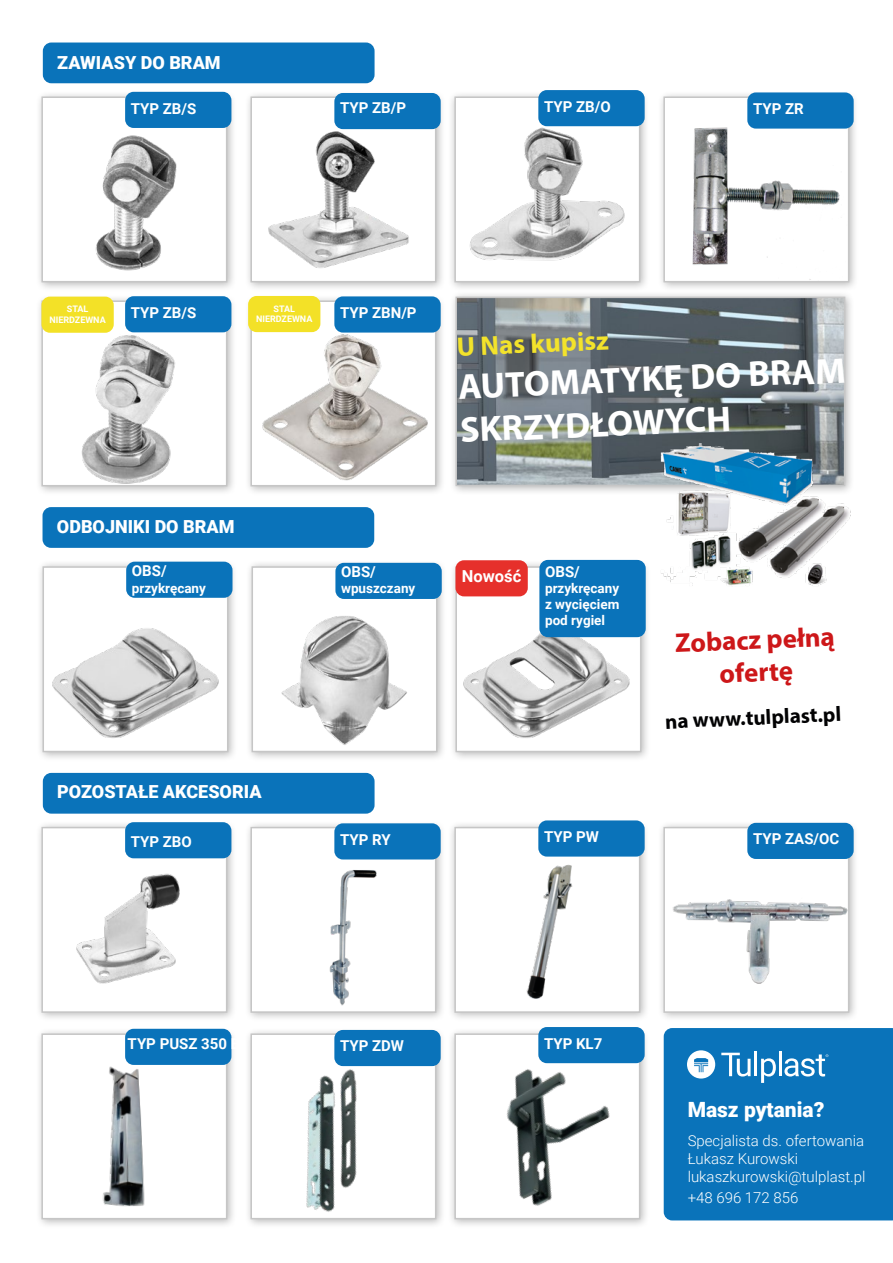
<style>
.page{position:relative;width:893px;height:1263px;background:#fff}
.page>*{position:absolute;margin:0;border:0;box-sizing:border-box;transform-origin:0 0}
.t1{font:700 36px/42.8px "Myriad Pro";color:#fff}
.t2{font:700 27px "Myriad Pro";color:#cd1719}
.t3{font:700 27px "Myriad Pro";color:#f3e32b}
.t4{font:700 21px "Myriad Pro";color:#020203}
.t5{font:900 21px "Roboto";color:#fff}
.t6{font:900 18px "Roboto";color:#fff}
.t7{font:700 16.5px "Roboto";color:#fff}
.t8{font:700 15px "Roboto";color:#fff}
.t9{font:300 15px/21.6px "Roboto";color:#fff}
.t10{font:700 13.5px/16.2px "Roboto";color:#fff}
.t11{font:700 9px "Roboto";color:#fff}
</style>
<div class="page">
<div style="left:449px;top:290px;width:406px;height:206px;background:#000;opacity:.28"></div>
<img style="left:458px;top:300px;width:384px;height:183px">
<div style="left:455px;top:297px;width:390px;height:189px;border:2px solid #c6c6c6"></div>
<div style="left:35px;top:294px;width:202px;height:202px;background:#000;opacity:.28"></div>
<img style="left:44px;top:303px;width:180px;height:180px">
<div style="left:41px;top:300px;width:186px;height:186px;border:2px solid #c6c6c6"></div>
<div style="left:125px;top:296px;width:106px;height:36px;background:#0a73ba;border-radius:9px"></div>
<div style="left:244px;top:294px;width:202px;height:202px;background:#000;opacity:.28"></div>
<img style="left:253px;top:303px;width:180px;height:180px">
<div style="left:250px;top:300px;width:186px;height:186px;border:2px solid #c6c6c6"></div>
<div style="left:334px;top:296px;width:107px;height:37px;background:#0a73ba;border-radius:9px"></div>
<div style="left:43px;top:43px;width:332px;height:40px;background:#0a73ba;border-radius:9px"></div>
<div style="left:35px;top:90px;width:202px;height:202px;background:#000;opacity:.28"></div>
<img style="left:44px;top:99px;width:180px;height:180px">
<div style="left:41px;top:96px;width:186px;height:186px;border:2px solid #c6c6c6"></div>
<div style="left:125px;top:92px;width:106px;height:36px;background:#0a73ba;border-radius:9px"></div>
<div style="left:244px;top:90px;width:202px;height:202px;background:#000;opacity:.28"></div>
<img style="left:253px;top:99px;width:180px;height:180px">
<div style="left:250px;top:96px;width:186px;height:186px;border:2px solid #c6c6c6"></div>
<div style="left:334px;top:93px;width:107px;height:36px;background:#0a73ba;border-radius:9px"></div>
<div style="left:448px;top:90px;width:202px;height:202px;background:#000;opacity:.28"></div>
<img style="left:457px;top:99px;width:180px;height:180px">
<div style="left:454px;top:96px;width:186px;height:186px;border:2px solid #c6c6c6"></div>
<div style="left:538px;top:90px;width:107px;height:36px;background:#0a73ba;border-radius:9px"></div>
<div style="left:657px;top:90px;width:202px;height:202px;background:#000;opacity:.28"></div>
<img style="left:666px;top:99px;width:180px;height:180px">
<div style="left:663px;top:96px;width:186px;height:186px;border:2px solid #c6c6c6"></div>
<div style="left:747px;top:92px;width:107px;height:37px;background:#0a73ba;border-radius:9px"></div>
<img style="left:655px;top:429px;width:195px;height:157px">
<div style="left:36px;top:560px;width:202px;height:202px;background:#000;opacity:.28"></div>
<div style="left:43px;top:567px;width:185px;height:184px;background:#fff"></div>
<img style="left:52px;top:628px;width:167px;height:110px">
<div style="left:43px;top:566px;width:185px;height:186px;border:2px solid #c6c6c6"></div>
<div style="left:126px;top:562px;width:106px;height:36px;background:#0a73ba;border-radius:9px"></div>
<div style="left:245px;top:560px;width:202px;height:202px;background:#000;opacity:.28"></div>
<div style="left:252px;top:567px;width:185px;height:184px;background:#fff"></div>
<img style="left:281px;top:595px;width:126px;height:150px">
<div style="left:252px;top:566px;width:185px;height:186px;border:2px solid #c6c6c6"></div>
<div style="left:335px;top:563px;width:107px;height:36px;background:#0a73ba;border-radius:9px"></div>
<div style="left:449px;top:560px;width:202px;height:202px;background:#000;opacity:.28"></div>
<img style="left:458px;top:598px;width:180px;height:151px">
<div style="left:455px;top:566px;width:186px;height:186px;border:2px solid #c6c6c6"></div>
<div style="left:539px;top:560px;width:107px;height:77px;background:#0a73ba;border-radius:9px"></div>
<div style="left:43px;top:507px;width:331px;height:41px;background:#0a73ba;border-radius:9px"></div>
<div style="left:43px;top:773px;width:332px;height:41px;background:#0a73ba;border-radius:9px"></div>
<div style="left:35px;top:820px;width:202px;height:203px;background:#000;opacity:.28"></div>
<div style="left:42px;top:828px;width:185px;height:184px;background:#fff"></div>
<img style="left:76px;top:852px;width:148px;height:132px">
<div style="left:41px;top:827px;width:186px;height:186px;border:2px solid #c6c6c6"></div>
<div style="left:125px;top:822px;width:106px;height:36px;background:#0a73ba;border-radius:9px"></div>
<div style="left:244px;top:820px;width:202px;height:203px;background:#000;opacity:.28"></div>
<div style="left:251px;top:828px;width:185px;height:184px;background:#fff"></div>
<img style="left:329px;top:853px;width:104px;height:153px">
<div style="left:250px;top:827px;width:186px;height:186px;border:2px solid #c6c6c6"></div>
<div style="left:334px;top:823px;width:107px;height:36px;background:#0a73ba;border-radius:9px"></div>
<div style="left:448px;top:820px;width:202px;height:203px;background:#000;opacity:.28"></div>
<div style="left:455px;top:828px;width:185px;height:184px;background:#fff"></div>
<img style="left:526px;top:850px;width:111px;height:149px">
<div style="left:454px;top:827px;width:186px;height:186px;border:2px solid #c6c6c6"></div>
<div style="left:538px;top:820px;width:107px;height:36px;background:#0a73ba;border-radius:9px"></div>
<div style="left:657px;top:820px;width:202px;height:203px;background:#000;opacity:.28"></div>
<div style="left:664px;top:828px;width:185px;height:184px;background:#fff"></div>
<img style="left:673px;top:899px;width:173px;height:85px">
<div style="left:663px;top:827px;width:186px;height:186px;border:2px solid #c6c6c6"></div>
<div style="left:747px;top:823px;width:107px;height:36px;background:#0a73ba;border-radius:9px"></div>
<div style="left:35px;top:1027px;width:202px;height:202px;background:#000;opacity:.28"></div>
<div style="left:42px;top:1034px;width:185px;height:185px;background:#fff"></div>
<img style="left:102px;top:1059px;width:43px;height:148px">
<div style="left:41px;top:1033px;width:186px;height:186px;border:2px solid #c6c6c6"></div>
<div style="left:125px;top:1029px;width:106px;height:36px;background:#0a73ba;border-radius:9px"></div>
<div style="left:244px;top:1027px;width:202px;height:202px;background:#000;opacity:.28"></div>
<div style="left:251px;top:1034px;width:185px;height:184px;background:#fff"></div>
<img style="left:306px;top:1060px;width:97px;height:152px">
<div style="left:250px;top:1033px;width:186px;height:186px;border:2px solid #c6c6c6"></div>
<div style="left:334px;top:1030px;width:107px;height:36px;background:#0a73ba;border-radius:9px"></div>
<div style="left:448px;top:1027px;width:202px;height:202px;background:#000;opacity:.28"></div>
<img style="left:457px;top:1036px;width:180px;height:180px">
<div style="left:454px;top:1033px;width:186px;height:186px;border:2px solid #c6c6c6"></div>
<div style="left:538px;top:1027px;width:107px;height:36px;background:#0a73ba;border-radius:9px"></div>
<div style="left:41px;top:297px;width:73px;height:36px;background:#f3e127;border-radius:9px"></div>
<div style="left:248px;top:296px;width:72px;height:36px;background:#f3e127;border-radius:9px"></div>
<div style="left:455px;top:560px;width:73px;height:36px;background:#e6302b;border-radius:9px"></div>
<div style="left:664px;top:1028px;width:229px;height:192px;background:#0a73ba"></div>
<p class="t6" style="left:57px;top:50px;width:165px">ZAWIASY DO BRAM</p>
<p class="t8" style="left:131px;top:98px;width:67px">TYP ZB/S</p>
<p class="t8" style="left:340px;top:98px;width:68px">TYP ZB/P</p>
<p class="t8" style="left:544px;top:96px;width:68px">TYP ZB/O</p>
<p class="t8" style="left:753px;top:98px;width:52px">TYP ZR</p>
<p class="t11" style="left:67px;top:303px;width:23px">STAL</p>
<p class="t11" style="left:49px;top:314px;width:58px">NIERDZEWNA</p>
<p class="t11" style="left:273px;top:302px;width:23px">STAL</p>
<p class="t11" style="left:256px;top:313px;width:58px">NIERDZEWNA</p>
<p class="t8" style="left:131px;top:302px;width:67px">TYP ZB/S</p>
<p class="t8" style="left:340px;top:302px;width:78px">TYP ZBN/P</p>
<p class="t6" style="left:57px;top:514px;width:179px">ODBOJNIKI DO BRAM</p>
<p class="t8" style="left:132px;top:561px;width:36px">OBS/</p>
<p class="t10" style="left:132px;top:579px;width:76px">przykręcany</p>
<p class="t8" style="left:341px;top:561px;width:36px">OBS/</p>
<p class="t10" style="left:341px;top:579px;width:76px">wpuszczany</p>
<p class="t3" style="left:456px;top:328px;width:154px;rotate:-2deg">U Nas kupisz</p>
<p class="t1" style="left:457px;top:366px;width:390px;rotate:-3deg">AUTOMATYKĘ DO BRAM<br>SKRZYDŁOWYCH</p>
<p class="t7" style="left:462px;top:564px;width:61px">Nowość</p>
<p class="t8" style="left:545px;top:561px;width:36px">OBS/</p>
<p class="t10" style="left:545px;top:579px;width:76px">przykręcany</p>
<p class="t10" style="left:545px;top:596px;width:76px">z wycięciem pod rygiel</p>
<p class="t2" style="left:674px;top:625px;width:161px;rotate:-2deg">Zobacz pełną</p>
<p class="t2" style="left:719px;top:656px;width:75px;rotate:-2deg">ofertę</p>
<p class="t4" style="left:664px;top:709px;width:178px;rotate:-3deg">na www.tulplast.pl</p>
<p class="t6" style="left:57px;top:779px;width:206px">POZOSTAŁE AKCESORIA</p>
<p class="t8" style="left:131px;top:831px;width:63px">TYP ZBO</p>
<p class="t8" style="left:340px;top:829px;width:52px">TYP RY</p>
<p class="t8" style="left:544px;top:826px;width:56px">TYP PW</p>
<p class="t8" style="left:753px;top:828px;width:88px">TYP ZAS/OC</p>
<p class="t8" style="left:128px;top:1033px;width:122px">TYP PUSZ 350 EZ</p>
<p class="t8" style="left:340px;top:1035px;width:66px">TYP ZDW</p>
<p class="t8" style="left:544px;top:1033px;width:60px">TYP KL7</p>
<p class="t5" style="left:688px;top:1095px;width:138px">Masz pytania?</p>
<p class="t9" style="left:688px;top:1129px;width:178px">Specjalista ds. ofertowania</p>
<p class="t9" style="left:688px;top:1147px;width:112px">Łukasz Kurowski</p>
<p class="t9" style="left:688px;top:1165px;width:179px">lukaszkurowski@tulplast.pl +48 696 172 856</p>
</div>
